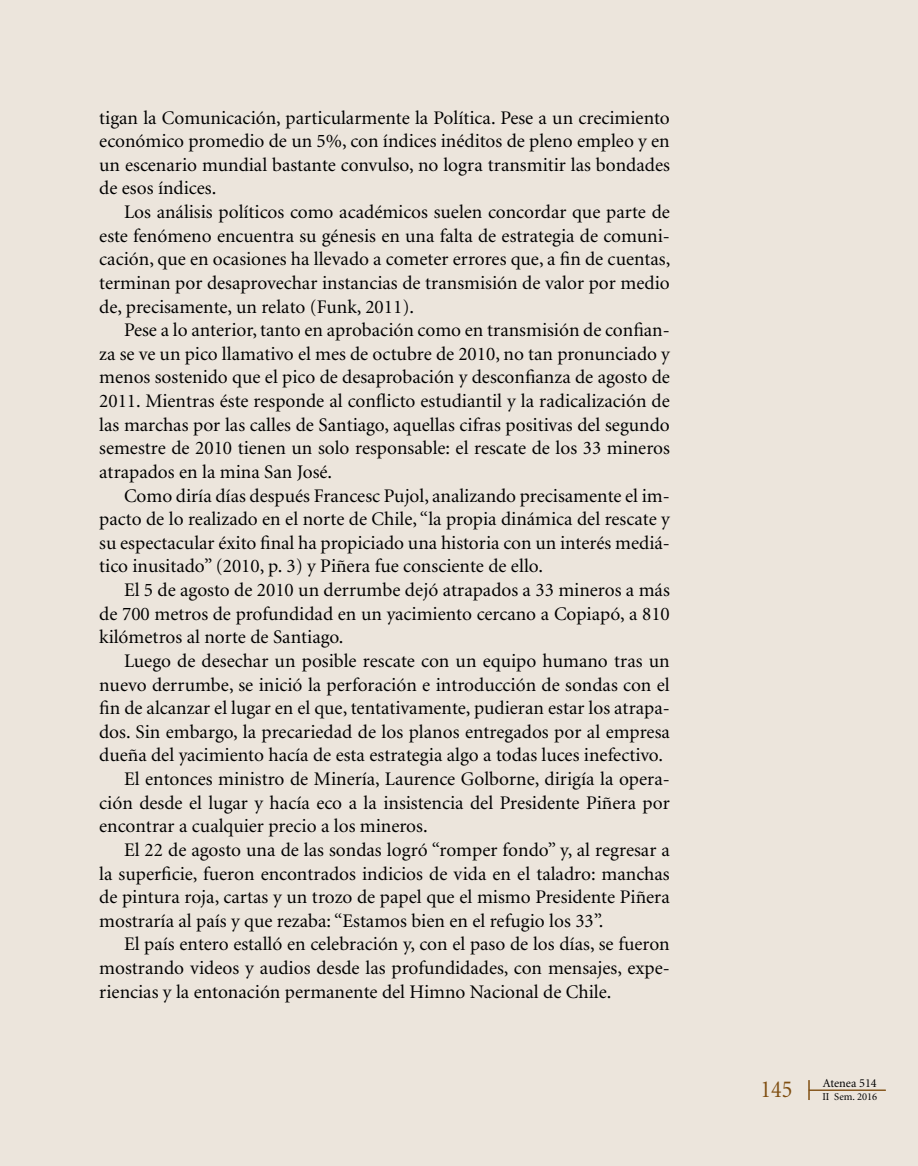
<style>
.page{position:relative;width:918px;height:1166px;background:#ece5dc}
.page>*{position:absolute;margin:0;border:0;box-sizing:border-box;transform-origin:0 0}
.t1{font:24.5px "Minion";color:#804f12;scale:.9 1}
.t2{font:19.25px/23.6px "Minion";color:#000;text-align:justify}
.t3{font:12.25px "Minion";color:#000}
.t4{font:10.5px "Minion";color:#000}
</style>
<div class="page">
<hr style="left:809px;top:1090px;width:76px;height:1px;background:#804f12">
<svg style="left:808px;top:1080px;width:1px;height:20px"></svg>
<p class="t2" style="left:99px;top:106px;width:572px">tigan la Comunicación, particularmente la Política. Pese a un crecimiento económico promedio de un 5%, con índices inéditos de pleno empleo y en un escenario mundial bastante convulso, no logra transmitir las bondades de esos índices.</p>
<p class="t2" style="left:99px;top:201px;width:572px;text-indent:25px">Los análisis políticos como académicos suelen concordar que parte de este fenómeno encuentra su génesis en una falta de estrategia de comuni&shy;cación, que en ocasiones ha llevado a cometer errores que, a fin de cuentas, terminan por desaprovechar instancias de transmisión de valor por medio de, precisamente, un relato (Funk, 2011).</p>
<p class="t2" style="left:99px;top:319px;width:572px;text-indent:25px">Pese a lo anterior, tanto en aprobación como en transmisión de confian&shy;za se ve un pico llamativo el mes de octubre de 2010, no tan pronunciado y menos sostenido que el pico de desaprobación y desconfianza de agosto de 2011. Mientras éste responde al conflicto estudiantil y la radicalización de las marchas por las calles de Santiago, aquellas cifras positivas del segundo semestre de 2010 tienen un solo responsable: el rescate de los 33 mineros atrapados en la mina San José.</p>
<p class="t2" style="left:99px;top:484px;width:572px;text-indent:25px">Como diría días después Francesc Pujol, analizando precisamente el im&shy;pacto de lo realizado en el norte de Chile, “la propia dinámica del rescate y su espectacular éxito final ha propiciado una historia con un interés mediá&shy;tico inusitado” (2010, p. 3) y Piñera fue consciente de ello.</p>
<p class="t2" style="left:99px;top:579px;width:572px;text-indent:25px">El 5 de agosto de 2010 un derrumbe dejó atrapados a 33 mineros a más de 700 metros de profundidad en un yacimiento cercano a Copiapó, a 810 kilómetros al norte de Santiago.</p>
<p class="t2" style="left:124px;top:650px;width:547px">Luego de desechar un posible rescate con un equipo humano tras un</p>
<p class="t2" style="left:99px;top:673px;width:572px">nuevo derrumbe, se inició la perforación e introducción de sondas con el</p>
<p class="t2" style="left:99px;top:697px;width:572px">fin de alcanzar el lugar en el que, tentativamente, pudieran estar los atrapa-</p>
<p class="t2" style="left:99px;top:720px;width:572px">dos. Sin embargo, la precariedad de los planos entregados por al empresa</p>
<p class="t2" style="left:99px;top:744px;width:565px">dueña del yacimiento hacía de esta estrategia algo a todas luces inefectivo.</p>
<p class="t2" style="left:124px;top:768px;width:547px">El entonces ministro de Minería, Laurence Golborne, dirigía la opera-</p>
<p class="t2" style="left:99px;top:791px;width:572px">ción desde el lugar y hacía eco a la insistencia del Presidente Piñera por</p>
<p class="t2" style="left:99px;top:815px;width:330px">encontrar a cualquier precio a los mineros.</p>
<p class="t2" style="left:124px;top:839px;width:547px">El 22 de agosto una de las sondas logró “romper fondo” y, al regresar a</p>
<p class="t2" style="left:99px;top:862px;width:572px">la superficie, fueron encontrados indicios de vida en el taladro: manchas</p>
<p class="t2" style="left:99px;top:886px;width:572px">de pintura roja, cartas y un trozo de papel que el mismo Presidente Piñera</p>
<p class="t2" style="left:99px;top:909px;width:506px">mostraría al país y que rezaba: “Estamos bien en el refugio los 33”.</p>
<p class="t2" style="left:124px;top:933px;width:547px">El país entero estalló en celebración y, con el paso de los días, se fueron</p>
<p class="t2" style="left:99px;top:957px;width:572px">mostrando videos y audios desde las profundidades, con mensajes, expe-</p>
<p class="t2" style="left:99px;top:980px;width:514px">riencias y la entonación permanente del Himno Nacional de Chile.</p>
<p class="t3" style="left:823px;top:1077px;width:56px">Atenea 514</p>
<p class="t1" style="left:760px;top:1077px;width:37px">145</p>
<p class="t4" style="left:822px;top:1091px;width:56px">II Sem. 2016</p>
</div>
